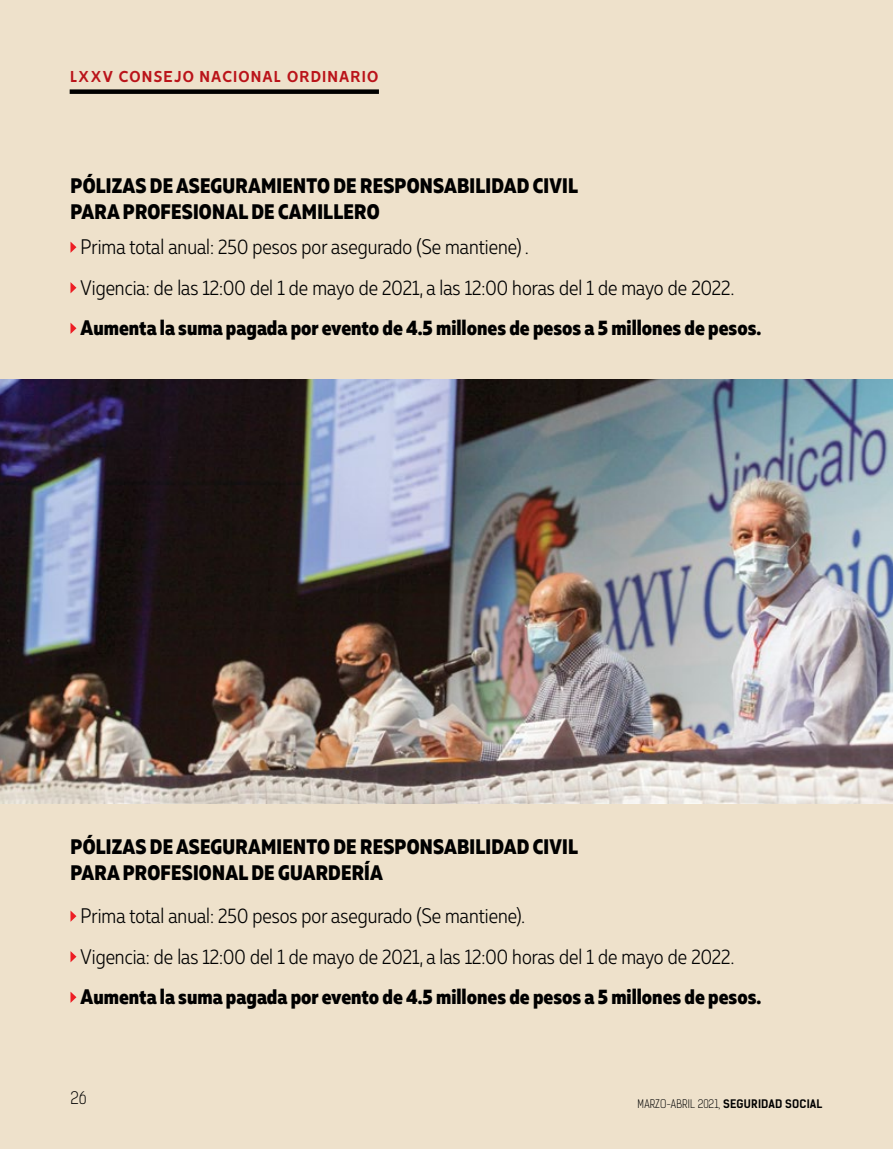
<style>
.page{position:relative;width:893px;height:1149px;background:#fff}
.page>*{position:absolute;margin:0;border:0;box-sizing:border-box;transform-origin:0 0}
.t1{font:800 21px "Muller Narrow";color:#000}
.t2{font:300 21px/40.5px "Muller Narrow";color:#000}
.t3{font:700 18px "Vision";letter-spacing:.005em;color:#ba141a}
.t4{font:300 16.5px "Kelson Sans";color:#000}
.t5{font:300 11.25px "Kelson Sans";letter-spacing:.015em;color:#000}
.s1{font-weight:700}
</style>
<div class="page">
<div style="left:0;top:802px;width:893px;height:346px;background:#eee1cb"></div>
<div style="left:0;top:0;width:893px;height:379px;background:#eee1cb"></div>
<img style="left:892px;top:379px;width:1px;height:425px">
<svg style="left:71px;top:242px;width:5px;height:11px"></svg>
<svg style="left:71px;top:282px;width:5px;height:11px"></svg>
<svg style="left:71px;top:323px;width:5px;height:11px"></svg>
<svg style="left:71px;top:911px;width:5px;height:10px"></svg>
<svg style="left:71px;top:951px;width:5px;height:11px"></svg>
<svg style="left:71px;top:992px;width:5px;height:10px"></svg>
<div style="left:70px;top:89px;width:309px;height:5px;background:#000"></div>
<img style="left:0;top:379px;width:892px;height:423px">
<p class="t3" style="left:70px;top:66px;width:311px">LXXV CONSEJO NACIONAL ORDINARIO</p>
<p class="t1" style="left:71px;top:173px;width:132px">Pólizas de Aseguramiento</p>
<p class="t1" style="left:333px;top:173px;width:52px">de Responsabilidad</p>
<p class="t1" style="left:533px;top:173px;width:21px">Civil</p>
<p class="t1" style="left:71px;top:198px;width:14px">para</p>
<p class="t1" style="left:123px;top:198px;width:25px">Profesional</p>
<p class="t1" style="left:251px;top:198px;width:50px">de Camillero</p>
<p class="t2" style="left:81px;top:227px;width:655px">Prima total anual: 250 pesos por asegurado (Se mantiene) .<br>Vigencia: de las 12:00 del 1 de mayo de 2021, a las 12:00 horas del 1 de mayo de 2022.</p>
<p class="t1" style="left:81px;top:314px;width:682px">Aumenta la suma pagada por evento de 4.5 millones de pesos a 5 millones de pesos.</p>
<p class="t1" style="left:71px;top:833px;width:132px">Pólizas de Aseguramiento</p>
<p class="t1" style="left:333px;top:833px;width:52px">de Responsabilidad</p>
<p class="t1" style="left:533px;top:833px;width:21px">Civil</p>
<p class="t1" style="left:71px;top:858px;width:14px">para</p>
<p class="t1" style="left:123px;top:858px;width:25px">Profesional</p>
<p class="t1" style="left:251px;top:858px;width:52px">de Guarder</p>
<p class="t1" style="left:364px;top:858px;width:17px">ía</p>
<p class="t2" style="left:81px;top:895px;width:655px">Prima total anual: 250 pesos por asegurado (Se mantiene).<br>Vigencia: de las 12:00 del 1 de mayo de 2021, a las 12:00 horas del 1 de mayo de 2022.</p>
<p class="t1" style="left:81px;top:983px;width:682px">Aumenta la suma pagada por evento de 4.5 millones de pesos a 5 millones de pesos.</p>
<p class="t4" style="left:70px;top:1087px;width:18px">26</p>
<p class="t5" style="left:638px;top:1096px;width:186px">MARZO-ABRIL 2021, <span class="s1">SEGURIDAD SOCIAL</span></p>
</div>
